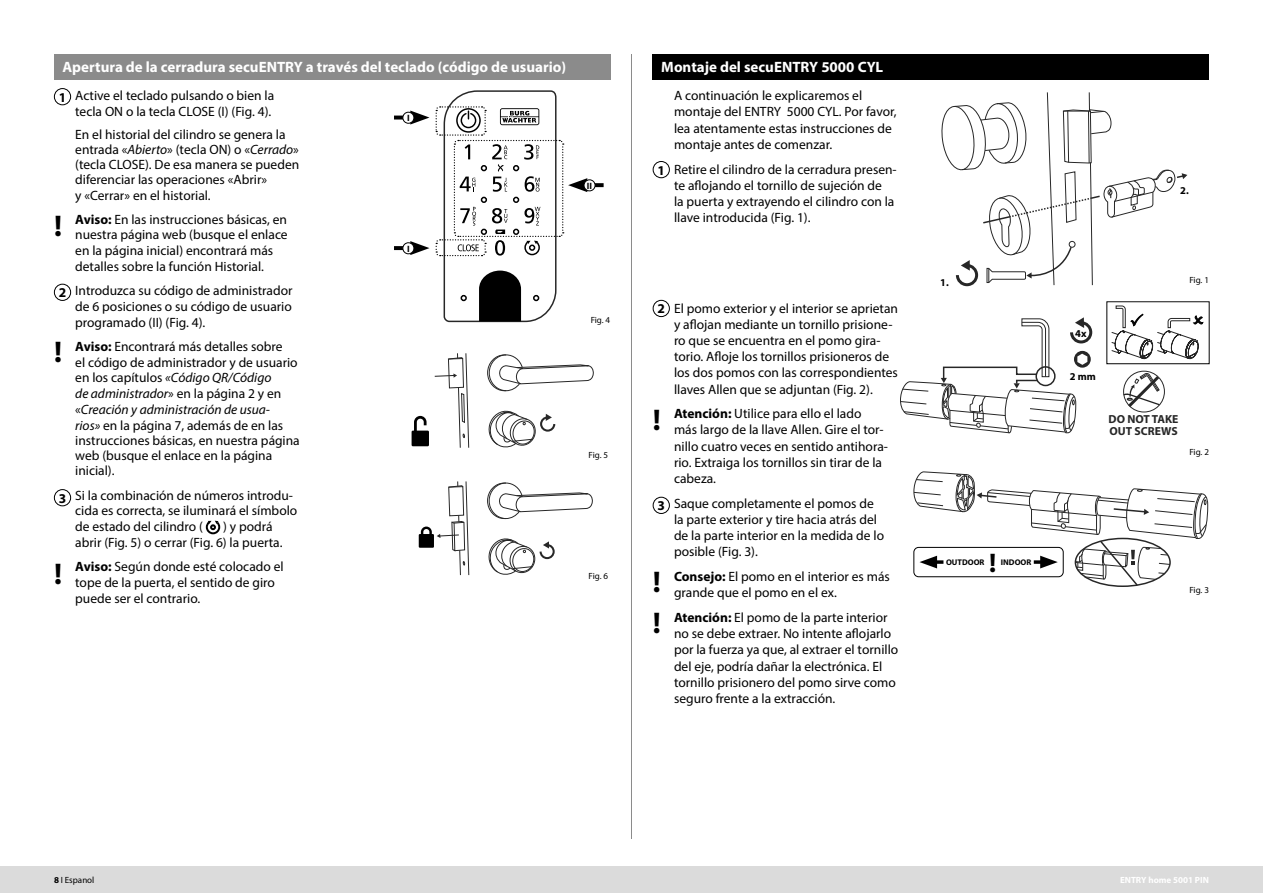
<style>
.page{position:relative;width:1263px;height:893px;background:#fff}
.page>*{position:absolute;margin:0;border:0;box-sizing:border-box;transform-origin:0 0}
.t1{font:700 30px/40.7px "Myriad Pro";color:#000}
.t2{font:700 27px "Myriad Pro";color:#000}
.t3{font:700 15px "Myriad Pro";color:#fff}
.t4{font:13.5px/16.2px "Myriad Pro";color:#000}
.t5{font:700 13.5px "Myriad Pro";color:#000}
.t6{font:700 11.7px/12px "Myriad Pro";color:#272727}
.t7{font:700 10.5px "Myriad Pro";color:#000}
.t8{font:700 9.15px "Myriad Pro";color:#000}
.t9{font:9px "Myriad Pro";color:#000}
.t10{font:700 9px "Myriad Pro";color:#fff}
.t11{font:700 8.25px "Myriad Pro";color:#000}
.t12{font:700 7.95px "Myriad Pro";color:#272727}
.s1{font-style:italic}
.s2{font-weight:700}
</style>
<div class="page">
<div style="left:0;top:866px;width:1263px;height:27px;background:#dbdbdb"></div>
<hr style="left:631px;top:54px;width:1px;height:785px;background:#8b8b8b">
<div style="left:653px;top:54px;width:556px;height:26px;background:#000"></div>
<svg style="left:941px;top:92px;width:247px;height:195px"></svg>
<div style="left:1123px;top:371px;width:42px;height:41px;border:1px solid #272727;border-radius:50%"></div>
<svg style="left:1124px;top:372px;width:38px;height:38px"></svg>
<svg style="left:1111px;top:305px;width:93px;height:54px"></svg>
<svg style="left:900px;top:317px;width:193px;height:117px"></svg>
<div style="left:1035px;top:366px;width:20px;height:20px;border:2px solid #272727;border-radius:50%"></div>
<div style="left:1070px;top:371px;width:28px;height:11px;background:#fff"></div>
<svg style="left:913px;top:471px;width:295px;height:116px"></svg>
<div style="left:54px;top:54px;width:556px;height:26px;background:#8b8b8b"></div>
<svg style="left:205px;top:520px;width:16px;height:15px"></svg>
<div style="left:54px;top:88px;width:17px;height:17px;border:1px solid #000;border-radius:50%"></div>
<div style="left:54px;top:284px;width:17px;height:17px;border:1px solid #000;border-radius:50%"></div>
<svg style="left:394px;top:116px;width:9px;height:4px"></svg>
<svg style="left:410px;top:111px;width:19px;height:14px"></svg>
<svg style="left:595px;top:183px;width:9px;height:4px"></svg>
<svg style="left:435px;top:90px;width:152px;height:233px"></svg>
<svg style="left:394px;top:246px;width:9px;height:4px"></svg>
<svg style="left:410px;top:241px;width:19px;height:14px"></svg>
<div style="left:403px;top:112px;width:11px;height:11px;background:#fff;border-radius:50%"></div>
<div style="left:403px;top:112px;width:11px;height:12px;border:1px solid #000;border-radius:50%"></div>
<div style="left:584px;top:180px;width:11px;height:11px;background:#fff;border-radius:50%"></div>
<div style="left:584px;top:180px;width:11px;height:11px;border:1px solid #000;border-radius:50%"></div>
<div style="left:403px;top:243px;width:11px;height:11px;background:#fff;border-radius:50%"></div>
<div style="left:403px;top:242px;width:11px;height:12px;border:1px solid #000;border-radius:50%"></div>
<div style="left:54px;top:489px;width:17px;height:17px;border:1px solid #000;border-radius:50%"></div>
<svg style="left:487px;top:482px;width:106px;height:37px"></svg>
<svg style="left:488px;top:538px;width:67px;height:37px"></svg>
<svg style="left:487px;top:354px;width:107px;height:37px"></svg>
<svg style="left:434px;top:353px;width:35px;height:95px"></svg>
<svg style="left:488px;top:410px;width:68px;height:38px"></svg>
<div style="left:412px;top:431px;width:17px;height:15px;background:#000"></div>
<svg style="left:414px;top:416px;width:12px;height:15px"></svg>
<div style="left:419px;top:534px;width:15px;height:14px;background:#000"></div>
<svg style="left:421px;top:481px;width:48px;height:95px"></svg>
<div style="left:653px;top:497px;width:17px;height:17px;border:1px solid #000;border-radius:50%"></div>
<div style="left:653px;top:300px;width:17px;height:17px;border:1px solid #000;border-radius:50%"></div>
<div style="left:653px;top:161px;width:17px;height:17px;border:1px solid #000;border-radius:50%"></div>
<p class="t3" style="left:63px;top:58px;width:505px">Apertura de la cerradura secuENTRY a través del teclado (código de usuario)</p>
<p class="t5" style="left:59px;top:88px;width:9px">1</p>
<h1 class="t1" style="left:54px;top:205px;width:10px">!</h1>
<p class="t5" style="left:59px;top:284px;width:9px">2</p>
<h1 class="t1" style="left:54px;top:330px;width:10px">!</h1>
<p class="t5" style="left:59px;top:489px;width:9px">3</p>
<h1 class="t1" style="left:54px;top:552px;width:10px">!</h1>
<p class="t4" style="left:75px;top:87px;width:200px;line-height:15.8px">Active el teclado pulsando o bien la tecla ON o la tecla CLOSE (I) (Fig. 4).</p>
<p class="t4" style="left:75px;top:127px;width:225px;line-height:15.1px">En el historial del cilindro se genera la entrada «<span class="s1">Abierto</span>» (tecla ON) o «<span class="s1">Cerrado</span>» (tecla CLOSE). De esa manera se pueden diferenciar las operaciones «Abrir»<br>y «Cerrar» en el historial.</p>
<p class="t4" style="left:75px;top:212px;width:214px;line-height:15.5px"><span class="s2">Aviso:</span> En las instrucciones básicas, en nuestra página web (busque el enlace en la página inicial) encontrará más detalles sobre la función Historial.</p>
<p class="t4" style="left:75px;top:282px;width:219px;line-height:15.8px;text-align:justify">Introduzca su código de administrador de 6 posiciones o su código de usuario programado (II) (Fig. 4).</p>
<p class="t4" style="left:75px;top:338px;width:226px;line-height:15.6px"><span class="s2">Aviso:</span> Encontrará más detalles sobre<br>el código de administrador y de usuario en los capítulos <span class="s1">«Código QR/Código<br>de administrador</span>» en la página 2 y en «<span class="s1">Creación y administración de usua-<br>rios»</span> en la página 7, además de en las instrucciones básicas, en nuestra página web (busque el enlace en la página inicial).</p>
<p class="t4" style="left:75px;top:487px;width:224px;line-height:15.8px">Si la combinación de números introdu&shy;cida es correcta, se iluminará el símbolo de estado del cilindro (</p>
<p class="t12" style="left:271px;top:504px;width:57px">max. ca. 0,4 Nm</p>
<p class="t4" style="left:75px;top:518px;width:209px;line-height:15.8px;text-indent:148px">) y podrá abrir (Fig. 5) o cerrar (Fig. 6) la puerta.</p>
<p class="t4" style="left:75px;top:558px;width:210px;line-height:15.8px"><span class="s2">Aviso:</span> Según donde esté colocado el tope de la puerta, el sentido de giro puede ser el contrario.</p>
<p class="t8" style="left:407px;top:112px;width:4px">I</p>
<p class="t8" style="left:407px;top:243px;width:4px">I</p>
<p class="t8" style="left:587px;top:180px;width:7px">II</p>
<p class="t9" style="left:591px;top:315px;width:21px">Fig. 4</p>
<p class="t9" style="left:588px;top:450px;width:21px">Fig. 5</p>
<p class="t9" style="left:588px;top:571px;width:21px">Fig. 6</p>
<p class="t3" style="left:661px;top:58px;width:223px">Montaje del secuENTRY 5000 CYL</p>
<p class="t5" style="left:657px;top:161px;width:9px">1</p>
<p class="t4" style="left:674px;top:87px;width:224px">A continuación le explicaremos el montaje del ENTRY 5000 CYL. Por favor, lea atentamente estas instrucciones de montaje antes de comenzar.</p>
<p class="t4" style="left:674px;top:161px;width:224px">Retire el cilindro de la cerradura presen&shy;te aflojando el tornillo de sujeción de<br>la puerta y extrayendo el cilindro con la llave introducida (Fig. 1).</p>
<p class="t5" style="left:657px;top:300px;width:9px">2</p>
<h1 class="t1" style="left:653px;top:399px;width:10px">!</h1>
<p class="t5" style="left:657px;top:497px;width:9px">3</p>
<h1 class="t1" style="left:653px;top:561px;width:10px">! !</h1>
<p class="t4" style="left:674px;top:300px;width:226px">El pomo exterior y el interior se aprietan y aflojan mediante un tornillo prisione&shy;ro que se encuentra en el pomo gira&shy;torio. Afloje los tornillos prisioneros de los dos pomos con las correspondientes llaves Allen que se adjuntan (Fig. 2).</p>
<p class="t4" style="left:674px;top:405px;width:215px"><span class="s2">Atención:</span> Utilice para ello el lado<br>más largo de la llave Allen. Gire el tor&shy;nillo cuatro veces en sentido antihora&shy;rio. Extraiga los tornillos sin tirar de la cabeza.</p>
<p class="t4" style="left:674px;top:495px;width:212px">Saque completamente el pomos de la parte exterior y tire hacia atrás del de la parte interior en la medida de lo posible (Fig. 3).</p>
<p class="t4" style="left:674px;top:568px;width:217px"><span class="s2">Consejo:</span> El pomo en el interior es más grande que el pomo en el ex.</p>
<p class="t4" style="left:674px;top:609px;width:226px"><span class="s2">Atención:</span> El pomo de la parte interior no se debe extraer. No intente aflojarlo por la fuerza ya que, al extraer el tornillo del eje, podría dañar la electrónica. El tornillo prisionero del pomo sirve como seguro frente a la extracción.</p>
<p class="t7" style="left:940px;top:275px;width:10px">1.</p>
<h2 class="t2" style="left:989px;top:545px;width:9px">!</h2>
<p class="t11" style="left:946px;top:557px;width:40px">OUTDOOR</p>
<p class="t11" style="left:1001px;top:557px;width:32px">INDOOR</p>
<p class="t7" style="left:1180px;top:184px;width:10px">2.</p>
<p class="t9" style="left:1189px;top:274px;width:21px">Fig. 1</p>
<p class="t7" style="left:1075px;top:327px;width:13px">4x</p>
<p class="t7" style="left:1070px;top:370px;width:28px">2 mm</p>
<p class="t6" style="left:1143px;top:407px;width:70px">OUT SCREWS</p>
<p class="t6" style="left:1109px;top:413px;width:71px">DO NOT TAKE<br>OUT SCREWS</p>
<p class="t6" style="left:1118px;top:419px;width:71px">DO NOT TAKE<br>OUT SCREWS</p>
<p class="t9" style="left:1189px;top:446px;width:21px">Fig. 2</p>
<p class="t9" style="left:1189px;top:584px;width:21px">Fig. 3</p>
<p class="t9" style="left:54px;top:874px;width:42px"><span class="s2">8</span> I Espanol</p>
<p class="t10" style="left:1120px;top:874px;width:90px">ENTRY home 5001 PIN</p>
</div>
